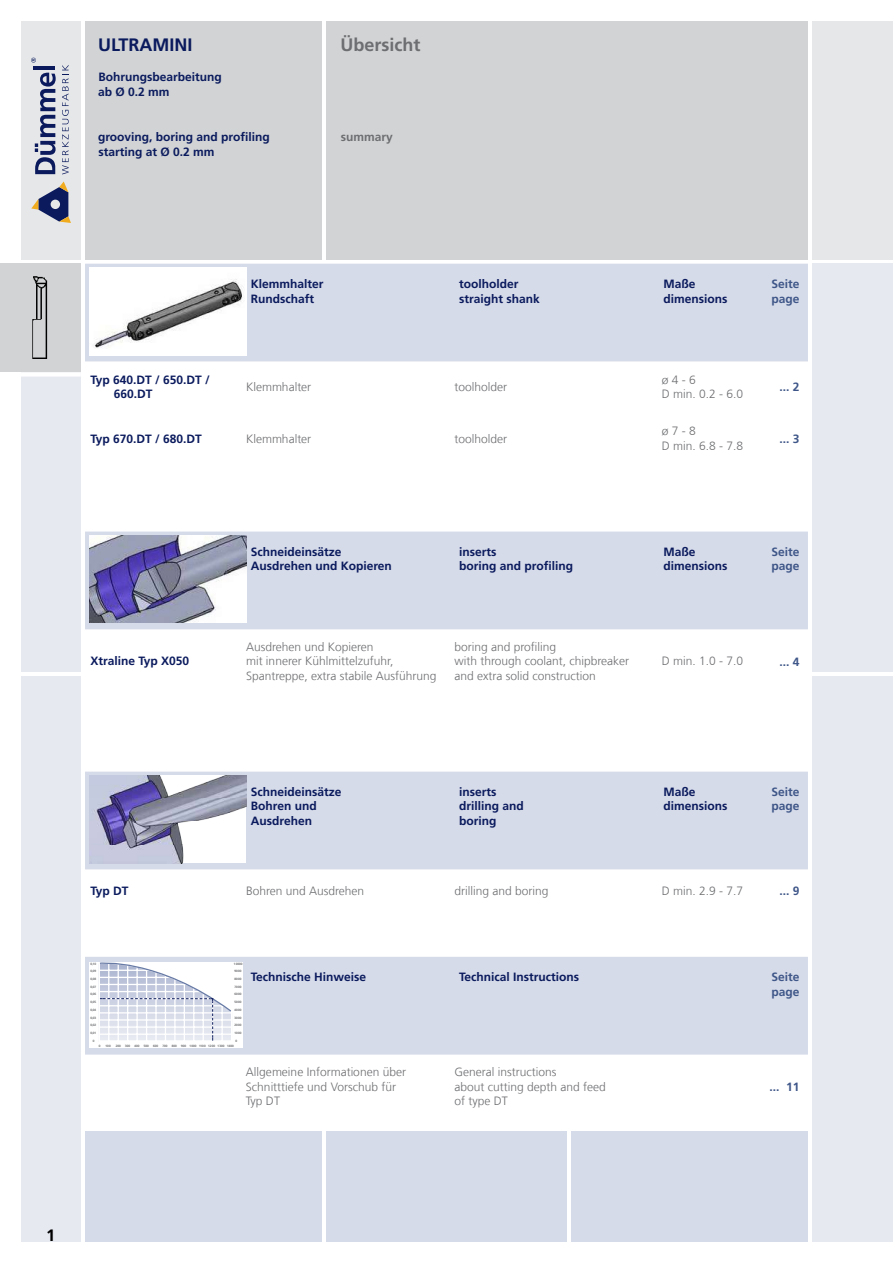
<style>
.page{position:relative;width:893px;height:1263px;background:#fff}
.page>*{position:absolute;margin:0;border:0;box-sizing:border-box;transform-origin:0 0}
.t1{font:700 18px "Frutiger LT Com";color:#6d6e71}
.t2{font:700 18px "Frutiger LT Com";color:#0a1a5d}
.t3{font:700 16.5px "Frutiger LT Com";color:#000}
.t4{font:300 12px/14.4px "Frutiger LT Com";color:#6d6e71}
.t5{font:700 12px/14.4px "Frutiger LT Com";color:#0a1a5d}
.t6{font:700 12px/14.4px "Frutiger LT Com";color:#3e5688}
.t7{font:700 12px "Frutiger LT Com";color:#6d6e71}
.t8{font:3.15px "Fru Bol";color:#6d6e71}
</style>
<div class="page">
<div style="left:812px;top:21px;width:81px;height:238px;background:#e6e7e8"></div>
<div style="left:85px;top:21px;width:237px;height:238px;background:#d1d3d4"></div>
<div style="left:326px;top:21px;width:482px;height:238px;background:#d1d3d4"></div>
<div style="left:812px;top:676px;width:81px;height:566px;background:#e7e9f1"></div>
<div style="left:812px;top:264px;width:81px;height:408px;background:#e7e9f1"></div>
<div style="left:85px;top:1131px;width:237px;height:111px;background:#d6dbe9"></div>
<div style="left:326px;top:1131px;width:241px;height:111px;background:#d6dbe9"></div>
<div style="left:571px;top:1131px;width:237px;height:111px;background:#d6dbe9"></div>
<div style="left:21px;top:264px;width:60px;height:408px;background:#e7e9f1"></div>
<div style="left:22px;top:676px;width:59px;height:566px;background:#e7e9f1"></div>
<div style="left:21px;top:21px;width:60px;height:238px;background:#e6e7e8"></div>
<div style="left:0;top:264px;width:81px;height:108px;background:#d1d3d4"></div>
<div style="left:0;top:372px;width:81px;height:5px;background:#fff"></div>
<img style="left:32px;top:276px;width:16px;height:83px">
<svg style="left:31px;top:181px;width:40px;height:42px"></svg>
<svg style="left:35px;top:73px;width:21px;height:101px"></svg>
<hr style="left:34px;top:66px;width:21px;height:4px;background:#0a1a5d">
<svg style="left:31px;top:58px;width:5px;height:5px"></svg>
<svg style="left:62px;top:65px;width:7px;height:109px"></svg>
<div style="left:85px;top:772px;width:723px;height:97px;background:#d6dbe9"></div>
<div style="left:85px;top:531px;width:723px;height:98px;background:#d6dbe9"></div>
<div style="left:85px;top:957px;width:723px;height:97px;background:#d6dbe9"></div>
<div style="left:85px;top:264px;width:723px;height:97px;background:#d6dbe9"></div>
<img style="left:89px;top:776px;width:157px;height:87px">
<img style="left:89px;top:536px;width:157px;height:87px">
<div style="left:90px;top:962px;width:153px;height:85px;background:#fff"></div>
<svg style="left:100px;top:962px;width:131px;height:79px"></svg>
<img style="left:89px;top:268px;width:157px;height:87px">
<h1 class="t2" style="left:98px;top:34px;width:96px">ULTRAMINI</h1>
<p class="t5" style="left:98px;top:69px;width:125px;line-height:15px">Bohrungsbearbeitung ab Ø 0.2 mm</p>
<p class="t5" style="left:98px;top:129px;width:173px;line-height:15px">grooving, boring and profiling starting at Ø 0.2 mm</p>
<h1 class="t1" style="left:340px;top:34px;width:81px">Übersicht</h1>
<p class="t7" style="left:341px;top:130px;width:54px">summary</p>
<p class="t5" style="left:251px;top:277px;width:74px">Klemmhalter<br>Rundschaft</p>
<p class="t5" style="left:459px;top:277px;width:82px">toolholder straight shank</p>
<p class="t5" style="left:663px;top:277px;width:65px">Maße dimensions</p>
<p class="t6" style="left:771px;top:277px;width:30px">Seite page</p>
<p class="t5" style="left:114px;top:372px;width:98px;text-indent:-23px">Typ 640.DT / 650.DT /<br>660.DT</p>
<p class="t4" style="left:246px;top:379px;width:67px">Klemmhalter</p>
<p class="t4" style="left:454px;top:379px;width:54px">toolholder</p>
<p class="t4" style="left:662px;top:372px;width:83px">ø 4 - 6<br>D min. 0.2 - 6.0</p>
<p class="t6" style="left:779px;top:380px;width:22px">... 2</p>
<p class="t5" style="left:90px;top:431px;width:113px">Typ 670.DT / 680.DT</p>
<p class="t4" style="left:246px;top:431px;width:67px">Klemmhalter</p>
<p class="t4" style="left:454px;top:431px;width:54px">toolholder</p>
<p class="t4" style="left:662px;top:424px;width:83px">ø 7 - 8<br>D min. 6.8 - 7.8</p>
<p class="t6" style="left:779px;top:431px;width:22px">... 3</p>
<p class="t5" style="left:90px;top:654px;width:100px">Xtraline Typ X050</p>
<p class="t5" style="left:251px;top:544px;width:142px">Schneideinsätze<br>Ausdrehen und Kopieren</p>
<p class="t5" style="left:459px;top:544px;width:115px">inserts<br>boring and profiling</p>
<p class="t5" style="left:663px;top:544px;width:65px">Maße dimensions</p>
<p class="t6" style="left:771px;top:544px;width:30px">Seite page</p>
<p class="t4" style="left:246px;top:639px;width:192px">Ausdrehen und Kopieren<br>mit innerer Kühlmittelzufuhr,<br>Spantreppe, extra stabile Ausführung</p>
<p class="t4" style="left:454px;top:639px;width:176px">boring and profiling<br>with through coolant, chipbreaker and extra solid construction</p>
<p class="t4" style="left:662px;top:654px;width:83px">D min. 1.0 - 7.0</p>
<p class="t6" style="left:779px;top:654px;width:22px">... 4</p>
<p class="t5" style="left:251px;top:785px;width:92px">Schneideinsätze<br>Bohren und<br>Ausdrehen</p>
<p class="t5" style="left:459px;top:785px;width:66px">inserts drilling and boring</p>
<p class="t5" style="left:663px;top:785px;width:65px">Maße dimensions</p>
<p class="t6" style="left:771px;top:785px;width:30px">Seite page</p>
<p class="t5" style="left:90px;top:884px;width:40px">Typ DT</p>
<p class="t4" style="left:246px;top:884px;width:120px">Bohren und Ausdrehen</p>
<p class="t4" style="left:454px;top:884px;width:96px">drilling and boring</p>
<p class="t4" style="left:662px;top:884px;width:83px">D min. 2.9 - 7.7</p>
<p class="t6" style="left:779px;top:884px;width:22px">... 9</p>
<p class="t8" style="left:90px;top:962px;width:7px">0,10</p>
<p class="t8" style="left:90px;top:969px;width:7px">0,09</p>
<p class="t8" style="left:90px;top:977px;width:7px">0,08</p>
<p class="t8" style="left:90px;top:985px;width:7px">0,07</p>
<p class="t8" style="left:90px;top:992px;width:7px">0,06</p>
<p class="t8" style="left:90px;top:1000px;width:7px">0,05</p>
<p class="t8" style="left:90px;top:1008px;width:7px">0,04</p>
<p class="t8" style="left:90px;top:1015px;width:7px">0,03</p>
<p class="t8" style="left:90px;top:1023px;width:7px">0,02</p>
<p class="t8" style="left:90px;top:1031px;width:7px">0,01</p>
<p class="t8" style="left:93px;top:1038px;width:3px">0</p>
<p class="t8" style="left:234px;top:962px;width:10px">10000</p>
<p class="t8" style="left:235px;top:969px;width:8px">9000</p>
<p class="t8" style="left:235px;top:977px;width:8px">8000</p>
<p class="t8" style="left:235px;top:985px;width:8px">7000</p>
<p class="t8" style="left:235px;top:992px;width:8px">6000</p>
<p class="t8" style="left:235px;top:1000px;width:8px">5000</p>
<p class="t8" style="left:235px;top:1008px;width:8px">4000</p>
<p class="t8" style="left:235px;top:1015px;width:8px">3000</p>
<p class="t8" style="left:235px;top:1023px;width:8px">2000</p>
<p class="t8" style="left:235px;top:1031px;width:8px">1000</p>
<p class="t8" style="left:235px;top:1038px;width:3px">0</p>
<p class="t8" style="left:99px;top:1044px;width:3px">0</p>
<p class="t8" style="left:106px;top:1044px;width:7px">100</p>
<p class="t8" style="left:116px;top:1044px;width:7px">200</p>
<p class="t8" style="left:125px;top:1044px;width:7px">300</p>
<p class="t8" style="left:134px;top:1044px;width:7px">400</p>
<p class="t8" style="left:144px;top:1044px;width:7px">500</p>
<p class="t8" style="left:153px;top:1044px;width:7px">600</p>
<p class="t8" style="left:162px;top:1044px;width:7px">700</p>
<p class="t8" style="left:172px;top:1044px;width:7px">800</p>
<p class="t8" style="left:181px;top:1044px;width:54px">900 1000 1100 1200 1300 1400</p>
<p class="t5" style="left:251px;top:970px;width:117px">Technische Hinweise</p>
<p class="t5" style="left:459px;top:970px;width:121px">Technical Instructions</p>
<p class="t6" style="left:771px;top:970px;width:30px">Seite page</p>
<p class="t4" style="left:246px;top:1065px;width:162px">Allgemeine Informationen über<br>Schnitttiefe und Vorschub für<br>Typ DT</p>
<p class="t4" style="left:454px;top:1065px;width:153px">General instructions<br>about cutting depth and feed of type DT</p>
<p class="t6" style="left:769px;top:1079px;width:32px">... 11</p>
<h2 class="t3" style="left:46px;top:1225px;width:11px">1</h2>
</div>
